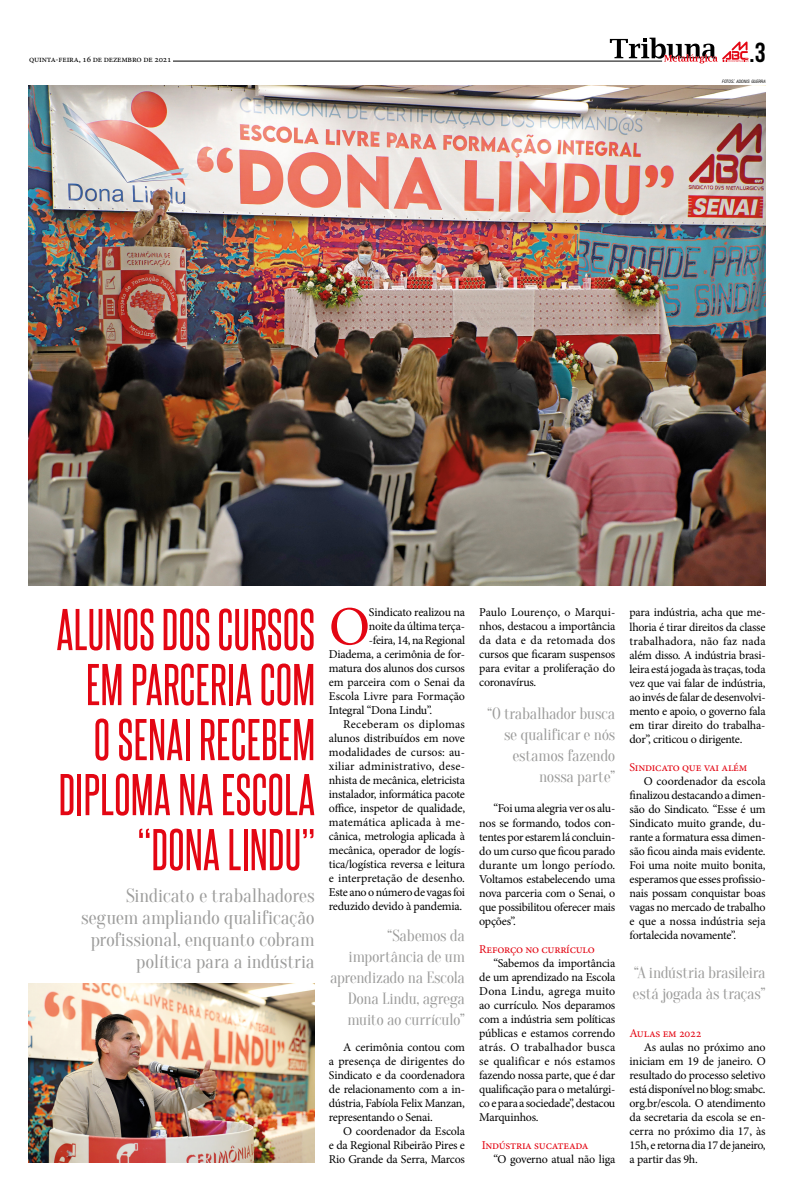
<style>
.page{position:relative;width:794px;height:1191px;background:#fff}
.page>*{position:absolute;margin:0;border:0;box-sizing:border-box;transform-origin:0 0}
.t1{font:55.1px "Minion Pro";color:#e30613}
.t2{font:50px/55px "Steelfish Rg";letter-spacing:.01em;color:#e30613;text-align:right}
.t3{font:27.5px "Bebas Neue";color:#000}
.t4{font:19px/22px "Oranienbaum";letter-spacing:-.01em;color:#9d9d9c;text-align:right}
.t5{font:16px/21px "Oranienbaum";letter-spacing:-.02em;color:#9d9d9c;text-align:right}
.t6{font:12px/14px "Minion Pro";letter-spacing:-.015em;color:#000;text-align:justify}
.t7{font:12px "Minion Pro";letter-spacing:-.02em;color:#e30613}
.t8{font:9px "Minion Pro";letter-spacing:-.02em;color:#000}
.t9{font:italic condensed 4.4px "Swiss 721 BT";color:#000}
.s1{font-size:6.2px}
</style>
<div class="page">
<hr style="left:173px;top:61px;width:489px;height:1px;background:#000">
<svg style="left:610px;top:38px;width:138px;height:25px"></svg>
<img style="left:28px;top:85px;width:737px;height:500px">
<img style="left:28px;top:984px;width:287px;height:178px">
<p class="t8" style="left:29px;top:53px;width:144px">quinta-feira, 16 de dezembro de 2021</p>
<h3 class="t3" style="left:749px;top:37px;width:18px">.3</h3>
<p class="t9" style="left:722px;top:79px;width:45px">FOTOS<span class="s1">:</span> ADONIS GUERRA</p>
<h2 class="t2" style="left:57px;top:601px;width:260px">ALUNOS DOS CURSOS<br>EM PARCERIA COM<br>O SENAI RECEBEM<br>DIPLOMA NA ESCOLA “DONA LINDU”</h2>
<h3 class="t4" style="left:81px;top:885px;width:235px">Sindicato e trabalhadores seguem ampliando qualificação profissional, enquanto cobram política para a indústria</h3>
<h1 class="t1" style="left:329px;top:590px;width:43px">O</h1>
<p class="t6" style="left:369px;top:605px;width:98px">Sindicato realizou na</p>
<p class="t6" style="left:369px;top:619px;width:98px">noite da última terça-</p>
<p class="t6" style="left:369px;top:633px;width:98px">-feira, 14, na Regional</p>
<p class="t6" style="left:329px;top:647px;width:138px">Diadema, a cerimônia de for-</p>
<p class="t6" style="left:329px;top:661px;width:138px">matura dos alunos dos cursos</p>
<p class="t6" style="left:329px;top:675px;width:138px">em parceira com o Senai da</p>
<p class="t6" style="left:329px;top:689px;width:138px">Escola Livre para Formação</p>
<p class="t6" style="left:329px;top:703px;width:105px">Integral “Dona Lindu”.</p>
<p class="t6" style="left:343px;top:717px;width:123px">Receberam os diplomas</p>
<p class="t6" style="left:329px;top:731px;width:138px">alunos distribuídos em nove</p>
<p class="t6" style="left:329px;top:745px;width:138px">modalidades de cursos: au-</p>
<p class="t6" style="left:329px;top:759px;width:138px">xiliar administrativo, dese-</p>
<p class="t6" style="left:329px;top:773px;width:138px">nhista de mecânica, eletricista</p>
<p class="t6" style="left:329px;top:787px;width:138px">instalador, informática pacote</p>
<p class="t6" style="left:329px;top:801px;width:138px">office, inspetor de qualidade,</p>
<p class="t6" style="left:329px;top:815px;width:138px">matemática aplicada à me-</p>
<p class="t6" style="left:329px;top:829px;width:138px">cânica, metrologia aplicada à</p>
<p class="t6" style="left:329px;top:843px;width:138px">mecânica, operador de logís-</p>
<p class="t6" style="left:329px;top:857px;width:138px">tica/logística reversa e leitura</p>
<p class="t6" style="left:329px;top:871px;width:138px">e interpretação de desenho.</p>
<p class="t6" style="left:329px;top:885px;width:138px">Este ano o número de vagas foi</p>
<p class="t6" style="left:329px;top:899px;width:135px">reduzido devido à pandemia.</p>
<h3 class="t5" style="left:330px;top:925px;width:136px">“Sabemos da importância de um aprendizado na Escola<br>Dona Lindu, agrega muito ao currículo”</h3>
<p class="t6" style="left:329px;top:1039px;width:138px;text-indent:14px">A cerimônia contou com a presença de dirigentes do Sindicato e da coordenadora de relacionamento com a in&shy;dústria, Fabíola Felix Manzan, representando o Senai.</p>
<p class="t6" style="left:329px;top:1123px;width:138px;text-indent:14px">O coordenador da Escola e da Regional Ribeirão Pires e Rio Grande da Serra, Marcos</p>
<p class="t6" style="left:479px;top:605px;width:138px">Paulo Lourenço, o Marqui&shy;nhos, destacou a importância da data e da retomada dos cursos que ficaram suspensos para evitar a proliferação do coronavírus.</p>
<h3 class="t5" style="left:487px;top:703px;width:129px">“O trabalhador busca se qualificar e nós estamos fazendo nossa parte”</h3>
<p class="t6" style="left:479px;top:801px;width:138px;text-indent:14px">“Foi uma alegria ver os alu&shy;nos se formando, todos con&shy;tentes por estarem lá concluin&shy;do um curso que ficou parado durante um longo período.<br>Voltamos estabelecendo uma nova parceria com o Senai, o que possibilitou oferecer mais opções”.</p>
<p class="t7" style="left:479px;top:940px;width:117px">Reforço no currículo</p>
<p class="t6" style="left:479px;top:955px;width:138px;text-indent:14px">“Sabemos da importância de um aprendizado na Escola Dona Lindu, agrega muito ao currículo. Nos deparamos com a indústria sem políticas públicas e estamos correndo atrás. O trabalhador busca se qualificar e nós estamos fazendo nossa parte, que é dar qualificação para o metalúrgi&shy;co e para a sociedade”, destacou Marquinhos.</p>
<p class="t7" style="left:482px;top:1136px;width:109px">Indústria sucateada</p>
<p class="t6" style="left:493px;top:1151px;width:123px">“O governo atual não liga</p>
<p class="t6" style="left:629px;top:605px;width:138px">para indústria, acha que me&shy;lhoria é tirar direitos da classe trabalhadora, não faz nada além disso. A indústria brasi&shy;leira está jogada às traças, toda vez que vai falar de indústria, ao invés de falar de desenvolvi&shy;mento e apoio, o governo fala em tirar direito do trabalha&shy;dor”, criticou o dirigente.</p>
<p class="t7" style="left:629px;top:758px;width:119px">Sindicato que vai além</p>
<p class="t6" style="left:629px;top:774px;width:138px;text-indent:14px">O coordenador da escola finalizou destacando a dimen&shy;são do Sindicato. “Esse é um Sindicato muito grande, du&shy;rante a formatura essa dimen&shy;são ficou ainda mais evidente.<br>Foi uma noite muito bonita, esperamos que esses profissio&shy;nais possam conquistar boas vagas no mercado de trabalho e que a nossa indústria seja fortalecida novamente”.</p>
<h3 class="t5" style="left:632px;top:962px;width:134px;text-align:left">“A indústria brasileira está jogada às traças”</h3>
<p class="t7" style="left:629px;top:1024px;width:74px">Aulas em 2022</p>
<p class="t6" style="left:629px;top:1040px;width:138px;text-indent:14px">As aulas no próximo ano iniciam em 19 de janeiro. O resultado do processo seletivo está disponível no blog: smabc. org.br/escola. O atendimento da secretaria da escola se en&shy;cerra no próximo dia 17, às 15h, e retorna dia 17 de janeiro, a partir das 9h.</p>
</div>
